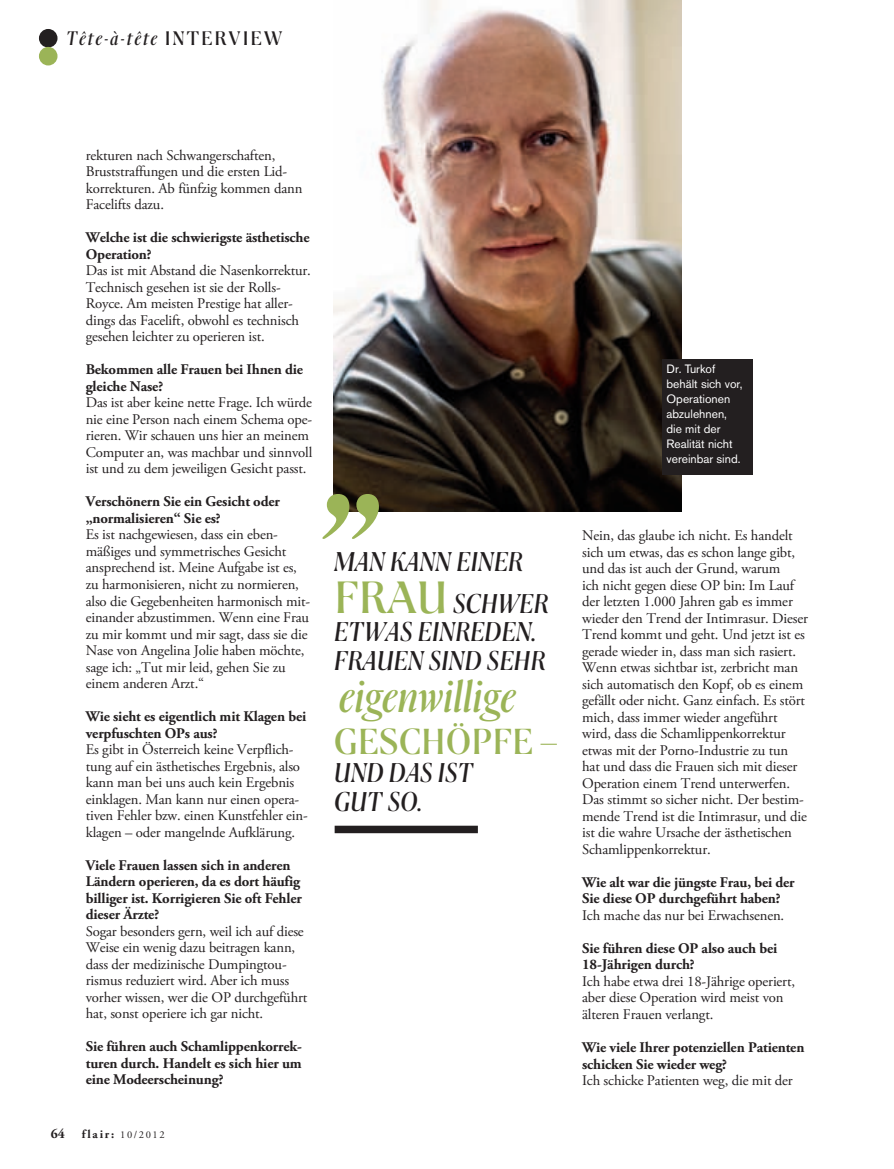
<style>
.page{position:relative;width:894px;height:1169px;background:#fff}
.page>*{position:absolute;margin:0;border:0;box-sizing:border-box;transform-origin:0 0}
.t1{font:italic 218.7px "Pialat";color:#9bb457}
.t2{font:italic 45px "Pialat";color:#9bb457}
.t3{font:36px "Pialat";color:#9bb457}
.t4{font:italic 27px/28.5px "Pialat";color:#231f20}
.t5{font:italic 19.5px "Pialat";letter-spacing:.1em;color:#231f20}
.t6{font:14.7px/16.5px "Adobe Garamond Pro";letter-spacing:-.01em;color:#231f20}
.t7{font:700 14.7px/16.5px "Adobe Garamond Pro";letter-spacing:-.01em;color:#231f20}
.t8{font:12px/15px "Akzidenz Grotesk Pro";color:#fff}
.t9{font:10.5px "Adobe Garamond Pro";letter-spacing:.15em;color:#231f20}
.s1{font-style:normal}
.s2{font-weight:700}
.s3{font-style:normal;font-size:45px;color:#9bb457}
.s4{font-weight:700;font-size:13.5px}
.s5{font-weight:700;font-size:12px}
.s6{font-weight:400}
</style>
<div class="page">
<img style="left:334px;top:0;width:347px;height:511px">
<div style="left:39px;top:29px;width:18px;height:19px;background:#231f20;border-radius:50%"></div>
<div style="left:39px;top:47px;width:18px;height:18px;background:#9bb457;border-radius:50%"></div>
<div style="left:334px;top:825px;width:144px;height:8px;background:#231f20"></div>
<div style="left:662px;top:359px;width:91px;height:115px;background:#231f20"></div>
<p class="t5" style="left:66px;top:28px;width:218px">TÊTE-À-TÊTE <span class="s1">INTERVIEW</span></p>
<p class="t6" style="left:86px;top:147px;width:218px">rekturen nach Schwangerschaften,<br>Bruststraffungen und die ersten Lid&shy;korrekturen. Ab fünfzig kommen dann<br>Facelifts dazu.</p>
<p class="t6" style="left:86px;top:230px;width:227px"><span class="s2">Welche ist die schwierigste ästhetische Operation?<br></span>Das ist mit Abstand die Nasenkorrektur.<br>Technisch gesehen ist sie der Rolls-Royce. Am meisten Prestige hat aller&shy;dings das Facelift, obwohl es technisch gesehen leichter zu operieren ist.</p>
<p class="t6" style="left:86px;top:362px;width:228px"><span class="s2">Bekommen alle Frauen bei Ihnen die gleiche Nase?<br></span>Das ist aber keine nette Frage. Ich würde nie eine Person nach einem Schema ope&shy;rieren. Wir schauen uns hier an meinem Computer an, was machbar und sinnvoll ist und zu dem jeweiligen Gesicht passt.</p>
<p class="t6" style="left:86px;top:494px;width:226px"><span class="s2">Verschönern Sie ein Gesicht oder „normalisieren“ Sie es?<br></span>Es ist nachgewiesen, dass ein eben&shy;mäßiges und symmetrisches Gesicht ansprechend ist. Meine Aufgabe ist es, zu harmonisieren, nicht zu normieren, also die Gegebenheiten harmonisch mit&shy;einander abzustimmen. Wenn eine Frau zu mir kommt und mir sagt, dass sie die Nase von Angelina Jolie haben möchte, sage ich: „Tut mir leid, gehen Sie zu einem anderen Arzt.“</p>
<p class="t6" style="left:86px;top:708px;width:224px"><span class="s2">Wie sieht es eigentlich mit Klagen bei verpfuschten OPs aus?<br></span>Es gibt in Österreich keine Verpflich&shy;tung auf ein ästhetisches Ergebnis, also kann man bei uns auch kein Ergebnis einklagen. Man kann nur einen opera&shy;tiven Fehler bzw. einen Kunstfehler ein&shy;klagen – oder mangelnde Aufklärung.</p>
<p class="t6" style="left:86px;top:857px;width:223px"><span class="s2">Viele Frauen lassen sich in anderen Ländern operieren, da es dort häufig billiger ist. Korrigieren Sie oft Fehler dieser Ärzte?<br></span>Sogar besonders gern, weil ich auf diese Weise ein wenig dazu beitragen kann, dass der medizinische Dumpingtou&shy;rismus reduziert wird. Aber ich muss vorher wissen, wer die OP durchgeführt hat, sonst operiere ich gar nicht.</p>
<p class="t7" style="left:86px;top:1038px;width:218px;text-align:justify">Sie führen auch Schamlippenkorrek&shy;turen durch. Handelt es sich hier um eine Modeerscheinung?</p>
<p class="t1" style="left:306px;top:455px;width:66px">”</p>
<p class="t4" style="left:334px;top:540px;width:216px;line-height:42px">MAN KANN EINER<br><span class="s3">FRAU</span> SCHWER</p>
<p class="t4" style="left:334px;top:618px;width:213px">ETWAS EINREDEN.<br>FRAUEN SIND SEHR</p>
<p class="t2" style="left:339px;top:671px;width:179px">EIGENWILLIGE</p>
<p class="t3" style="left:334px;top:721px;width:225px">gEschöpFE –</p>
<p class="t4" style="left:334px;top:759px;width:141px">UND DAS IST<br>GUT SO.</p>
<p class="t9" style="left:51px;top:1128px;width:115px"><span class="s4">64</span> <span class="s5">flair:</span> 10/2012</p>
<p class="t8" style="left:666px;top:361px;width:78px">Dr. Turkof behält sich vor,<br>Operationen abzulehnen, die mit der<br>Realität nicht vereinbar sind.</p>
<p class="t6" style="left:582px;top:528px;width:227px">Nein, das glaube ich nicht. Es handelt sich um etwas, das es schon lange gibt, und das ist auch der Grund, warum<br>ich nicht gegen diese OP bin: Im Lauf der letzten 1.000 Jahren gab es immer wieder den Trend der Intimrasur. Dieser Trend kommt und geht. Und jetzt ist es gerade wieder in, dass man sich rasiert.<br>Wenn etwas sichtbar ist, zerbricht man sich automatisch den Kopf, ob es einem gefällt oder nicht. Ganz einfach. Es stört mich, dass immer wieder angeführt wird, dass die Schamlippenkorrektur etwas mit der Porno-Industrie zu tun hat und dass die Frauen sich mit dieser Operation einem Trend unterwerfen.<br>Das stimmt so sicher nicht. Der bestim&shy;mende Trend ist die Intimrasur, und die ist die wahre Ursache der ästhetischen Schamlippenkorrektur.</p>
<p class="t7" style="left:582px;top:874px;width:214px">Wie alt war die jüngste Frau, bei der<br>Sie diese OP durchgeführt haben?<br><span class="s6">Ich mache das nur bei Erwachsenen.</span></p>
<p class="t6" style="left:582px;top:940px;width:214px"><span class="s2">Sie führen diese OP also auch bei<br>18-Jährigen durch?<br></span>Ich habe etwa drei 18-Jährige operiert, aber diese Operation wird meist von älteren Frauen verlangt.</p>
<p class="t7" style="left:582px;top:1039px;width:224px">Wie viele Ihrer potenziellen Patienten schicken Sie wieder weg?<br><span class="s6">Ich schicke Patienten weg, die mit der</span></p>
</div>
